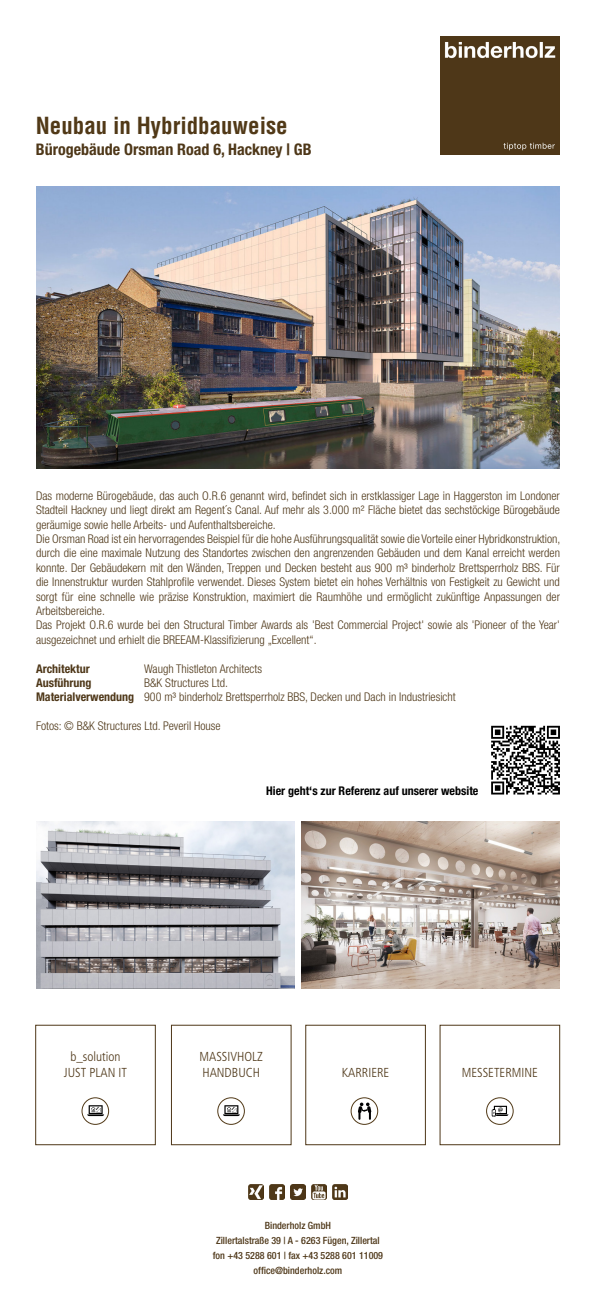
<style>
.page{position:relative;width:596px;height:1310px;background:#fff}
.page>*{position:absolute;margin:0;border:0;box-sizing:border-box;transform-origin:0 0}
.t1{font:700 condensed 23px "Helvetica";color:#513917}
.t2{font:700 condensed 16px "Helvetica Neue";color:#4e3718}
.t3{font:300 condensed 13px/15.6px "Frutiger";color:#4e3718}
.t4{font:300 condensed 12px/14.4px "Helvetica Neue";color:#4e3718}
.t5{font:700 condensed 12px "Helvetica Neue";color:#000}
.t6{font:700 condensed 12px "Helvetica Neue";color:#4e3718}
.t7{font:500 condensed 10px/15px "Helvetica Neue";color:#4e3718;text-align:center}
.s1{font-family:"Helvetica";font-stretch:normal}
.s2{font-weight:700}
</style>
<div class="page">
<img style="left:269px;top:1185px;width:15px;height:15px">
<img style="left:332px;top:1185px;width:15px;height:15px">
<img style="left:248px;top:1185px;width:15px;height:15px">
<img style="left:311px;top:1185px;width:15px;height:15px">
<img style="left:290px;top:1185px;width:15px;height:15px">
<div style="left:171px;top:1025px;width:120px;height:120px;border:1px solid #4e3718"></div>
<svg style="left:218px;top:1097px;width:27px;height:28px"></svg>
<svg style="left:223px;top:1105px;width:17px;height:11px"></svg>
<div style="left:217px;top:1098px;width:27px;height:27px;border:1px solid #513917;border-radius:50%"></div>
<div style="left:305px;top:1025px;width:120px;height:120px;border:1px solid #4e3718"></div>
<svg style="left:358px;top:1103px;width:13px;height:17px"></svg>
<div style="left:351px;top:1098px;width:26px;height:27px;border:1px solid #513917;border-radius:50%"></div>
<svg style="left:487px;top:1099px;width:25px;height:25px"></svg>
<svg style="left:491px;top:1106px;width:17px;height:11px"></svg>
<div style="left:486px;top:1098px;width:27px;height:27px;border:1px solid #513917;border-radius:50%"></div>
<img style="left:440px;top:36px;width:119px;height:119px">
<img style="left:36px;top:186px;width:523px;height:283px">
<svg style="left:82px;top:1097px;width:28px;height:28px"></svg>
<svg style="left:87px;top:1105px;width:17px;height:11px"></svg>
<div style="left:82px;top:1098px;width:27px;height:27px;border:1px solid #513917;border-radius:50%"></div>
<img style="left:301px;top:821px;width:258px;height:168px">
<svg style="left:491px;top:726px;width:68px;height:69px"></svg>
<img style="left:36px;top:821px;width:258px;height:168px">
<h1 class="t1" style="left:36px;top:112px;width:253px">Neubau in Hybridbauweise</h1>
<h2 class="t2" style="left:36px;top:140px;width:277px">Bürogebäude Orsman Road 6, Hackney | GB</h2>
<p class="t4" style="left:36px;top:488px;width:525px">Das moderne Bürogebäude, das auch O.R.6 genannt wird, befindet sich in erstklassiger Lage in Haggerston im Londoner Stadteil Hackney und liegt direkt am Regent´s Canal. Auf mehr als 3.000 m² Fläche bietet das sechstöckige Bürogebäude geräumige sowie helle Arbeits- und Aufenthaltsbereiche.<br>Die Orsman Road ist ein hervorragendes Beispiel für die hohe Ausführungsqualität sowie die Vorteile einer Hybridkonstruktion, durch die eine maximale Nutzung des Standortes zwischen den angrenzenden Gebäuden und dem Kanal erreicht werden konnte. Der Gebäudekern mit den Wänden, Treppen und Decken besteht aus 900 m³ binderholz Brettsperrholz BBS. Für die Innenstruktur wurden Stahlprofile verwendet. Dieses System bietet ein hohes Verhältnis von Festigkeit zu Gewicht und sorgt für eine schnelle wie präzise Konstruktion, maximiert die Raumhöhe und ermöglicht zukünftige Anpassungen der Arbeitsbereiche.<br>Das Projekt O.R.6 wurde bei den Structural Timber Awards als <span class="s1">'</span>Best Commercial Project<span class="s1">'</span> sowie als <span class="s1">'</span>Pioneer of the Year<span class="s1">' </span>ausgezeichnet und erhielt die BREEAM-Klassifizierung „Excellent“.</p>
<p class="t6" style="left:36px;top:661px;width:55px">Architektur</p>
<p class="t4" style="left:144px;top:661px;width:119px">Waugh Thistleton Architects</p>
<p class="t6" style="left:36px;top:675px;width:57px">Ausführung</p>
<p class="t4" style="left:36px;top:675px;width:421px;text-indent:108px">B&amp;K Structures Ltd.<br><span class="s2">Materialverwendung</span> 900 m³ binderholz Brettsperrholz BBS, Decken und Dach in Industriesicht</p>
<p class="t4" style="left:36px;top:719px;width:186px">Fotos: © B&amp;K Structures Ltd. Peveril House</p>
<p class="t5" style="left:266px;top:783px;width:214px">Hier geht‘s zur Referenz auf unserer website</p>
<p class="t3" style="left:64px;top:1049px;width:65px;text-align:center">b_solution<br>JUST PLAN IT</p>
<p class="t3" style="left:199px;top:1049px;width:65px">MASSIVHOLZ<br>HANDBUCH</p>
<p class="t3" style="left:341px;top:1065px;width:49px">KARRIERE</p>
<p class="t3" style="left:461px;top:1065px;width:77px">MESSETERMINE</p>
<p class="t7" style="left:213px;top:1217px;width:172px">Binderholz GmbH<br>Zillertalstraße 39 | A - 6263 Fügen, Zillertal fon +43 5288 601 | fax +43 5288 601 11009 office@binderholz.com</p>
</div>
